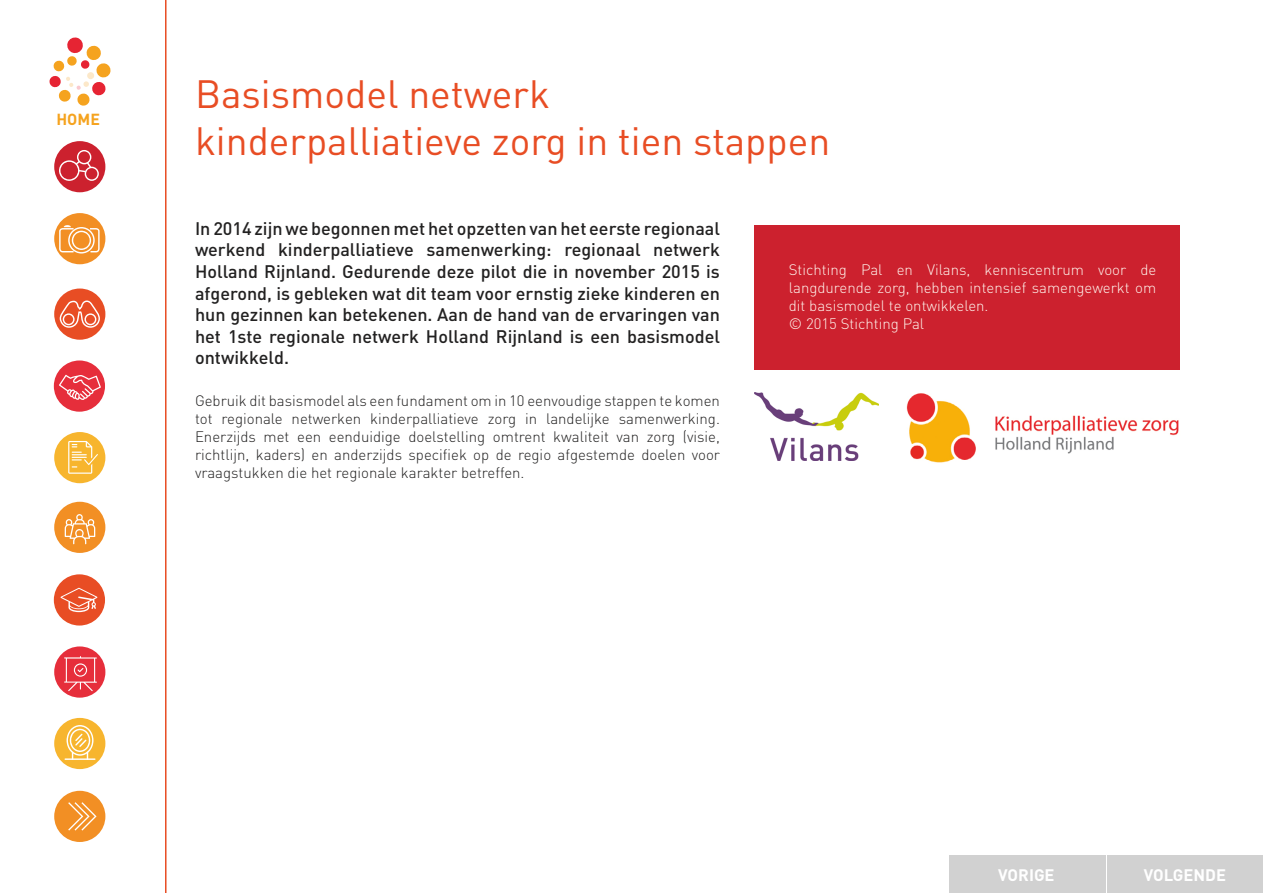
<style>
.page{position:relative;width:1263px;height:893px;background:#fff}
.page>*{position:absolute;margin:0;border:0;box-sizing:border-box;transform-origin:0 0}
.t1{font:39px/46.8px "DIN Pro";color:#e84d24}
.t2{font:500 18px/21.6px "DIN Pro";color:#222121;text-align:justify}
.t3{font:700 16.5px "DIN Pro";color:#fff}
.t4{font:700 15.9px "DIN Pro";color:#f5a31f}
.t5{font:300 15px/18px "DIN Pro";color:#222121;text-align:justify}
.t6{font:300 15px/18px "DIN Pro";color:#fff5ed}
</style>
<div class="page">
<div style="left:54px;top:141px;width:51px;height:51px;background:#cc212e;border-radius:50%"></div>
<svg style="left:59px;top:150px;width:40px;height:31px"></svg>
<div style="left:54px;top:213px;width:51px;height:51px;background:#f28f24;border-radius:50%"></div>
<svg style="left:59px;top:225px;width:41px;height:29px"></svg>
<div style="left:54px;top:288px;width:51px;height:52px;background:#e84d24;border-radius:50%"></div>
<svg style="left:60px;top:300px;width:40px;height:28px"></svg>
<div style="left:54px;top:360px;width:51px;height:52px;background:#e62e3b;border-radius:50%"></div>
<svg style="left:59px;top:375px;width:42px;height:25px"></svg>
<div style="left:54px;top:502px;width:51px;height:51px;background:#f28f24;border-radius:50%"></div>
<svg style="left:65px;top:514px;width:30px;height:30px"></svg>
<div style="left:54px;top:646px;width:51px;height:52px;background:#e62e3b;border-radius:50%"></div>
<svg style="left:64px;top:656px;width:33px;height:35px"></svg>
<div style="left:54px;top:718px;width:51px;height:51px;background:#f7b52e;border-radius:50%"></div>
<svg style="left:67px;top:725px;width:26px;height:33px"></svg>
<hr style="left:65px;top:758px;width:31px;height:2px;background:#fff">
<div style="left:54px;top:432px;width:51px;height:51px;background:#f7b52e;border-radius:50%"></div>
<svg style="left:68px;top:441px;width:30px;height:33px"></svg>
<div style="left:54px;top:791px;width:51px;height:51px;background:#f28f24;border-radius:50%"></div>
<svg style="left:68px;top:802px;width:29px;height:29px"></svg>
<svg style="left:49px;top:37px;width:62px;height:69px"></svg>
<hr style="left:165px;top:0;width:1px;height:893px;background:#e84d24">
<div style="left:54px;top:574px;width:51px;height:52px;background:#e84d24;border-radius:50%"></div>
<svg style="left:61px;top:588px;width:36px;height:24px"></svg>
<div style="left:1108px;top:855px;width:155px;height:38px;background:#d1d1d1"></div>
<div style="left:950px;top:855px;width:156px;height:38px;background:#d1d1d1"></div>
<img style="left:755px;top:393px;width:123px;height:67px">
<div style="left:754px;top:225px;width:426px;height:145px;background:#cc212e"></div>
<img style="left:906px;top:393px;width:273px;height:70px">
<p class="t4" style="left:56px;top:108px;width:45px">HOME</p>
<h1 class="t1" style="left:195px;top:69px;width:637px">Basismodel netwerk kinderpalliatieve zorg in tien stappen</h1>
<p class="t2" style="left:195px;top:217px;width:526px">In 2014 zijn we begonnen met het opzetten van het eerste regionaal werkend kinderpalliatieve samenwerking: regionaal netwerk Holland Rijnland. Gedurende deze pilot die in november 2015 is afgerond, is gebleken wat dit team voor ernstig zieke kinderen en hun gezinnen kan betekenen. Aan de hand van de ervaringen van het 1ste regionale netwerk Holland Rijnland is een basismodel ontwikkeld.</p>
<p class="t5" style="left:195px;top:391px;width:526px">Gebruik dit basismodel als een fundament om in 10 eenvoudige stappen te komen tot regionale netwerken kinderpalliatieve zorg in landelijke samenwerking.<br>Enerzijds met een eenduidige doelstelling omtrent kwaliteit van zorg (visie, richtlijn, kaders) en anderzijds specifiek op de regio afgestemde doelen voor vraagstukken die het regionale karakter betreffen.</p>
<p class="t6" style="left:789px;top:260px;width:369px">Stichting Pal en Vilans, kenniscentrum voor de langdurende zorg, hebben intensief samengewerkt om dit basismodel te ontwikkelen.<br>© 2015 Stichting Pal</p>
<p class="t3" style="left:998px;top:864px;width:58px">VORIGE</p>
<p class="t3" style="left:1144px;top:864px;width:84px">VOLGENDE</p>
</div>
